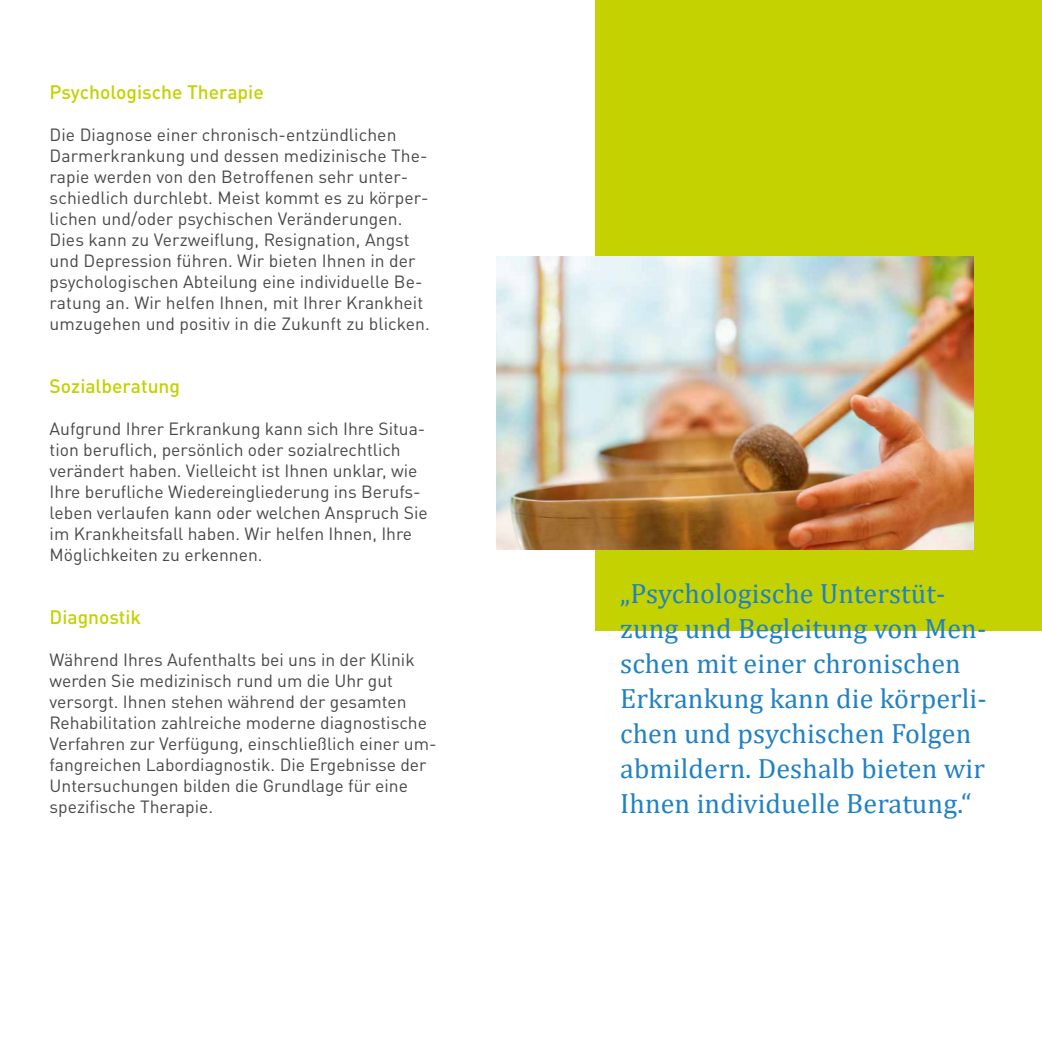
<style>
.page{position:relative;width:1042px;height:1042px;background:#fff}
.page>*{position:absolute;margin:0;border:0;box-sizing:border-box;transform-origin:0 0}
.t1{font:28px/35px "Cambria";letter-spacing:.005em;color:#2081c4}
.t2{font:500 19.25px "DINOT";color:#c3d200}
.t3{font:17.5px/21px "DINOT";color:#484847}
</style>
<div class="page">
<div style="left:595px;top:0;width:447px;height:630px;background:#c3d200"></div>
<img style="left:496px;top:257px;width:477px;height:292px">
<p class="t2" style="left:50px;top:80px;width:216px">Psychologische Therapie</p>
<p class="t3" style="left:50px;top:124px;width:382px">Die Diagnose einer chronisch-entzündlichen Darmerkrankung und dessen medizinische The&shy;rapie werden von den Betroffenen sehr unter&shy;schiedlich durchlebt. Meist kommt es zu körper&shy;lichen und/oder psychischen Veränderungen.<br>Dies kann zu Verzweiflung, Resignation, Angst und Depression führen. Wir bieten Ihnen in der psychologischen Abteilung eine individuelle Be&shy;ratung an. Wir helfen Ihnen, mit Ihrer Krankheit umzugehen und positiv in die Zukunft zu blicken.</p>
<p class="t2" style="left:50px;top:374px;width:132px">Sozialberatung</p>
<p class="t3" style="left:50px;top:418px;width:379px">Aufgrund Ihrer Erkrankung kann sich Ihre Situa&shy;tion beruflich, persönlich oder sozialrechtlich verändert haben. Vielleicht ist Ihnen unklar, wie Ihre berufliche Wiedereingliederung ins Berufs&shy;leben verlaufen kann oder welchen Anspruch Sie im Krankheitsfall haben. Wir helfen Ihnen, Ihre Möglichkeiten zu erkennen.</p>
<p class="t2" style="left:50px;top:605px;width:93px">Diagnostik</p>
<p class="t3" style="left:50px;top:649px;width:388px">Während Ihres Aufenthalts bei uns in der Klinik werden Sie medizinisch rund um die Uhr gut versorgt. Ihnen stehen während der gesamten Rehabilitation zahlreiche moderne diagnostische Verfahren zur Verfügung, einschließlich einer um&shy;fangreichen Labordiagnostik. Die Ergebnisse der Untersuchungen bilden die Grundlage für eine spezifische Therapie.</p>
<h1 class="t1" style="left:620px;top:576px;width:368px">„Psychologische Unterstüt&shy;zung und Begleitung von Men&shy;schen mit einer chronischen<br>Erkrankung kann die körperli&shy;chen und psychischen Folgen abmildern. Deshalb bieten wir<br>Ihnen individuelle Beratung.“</h1>
</div>
